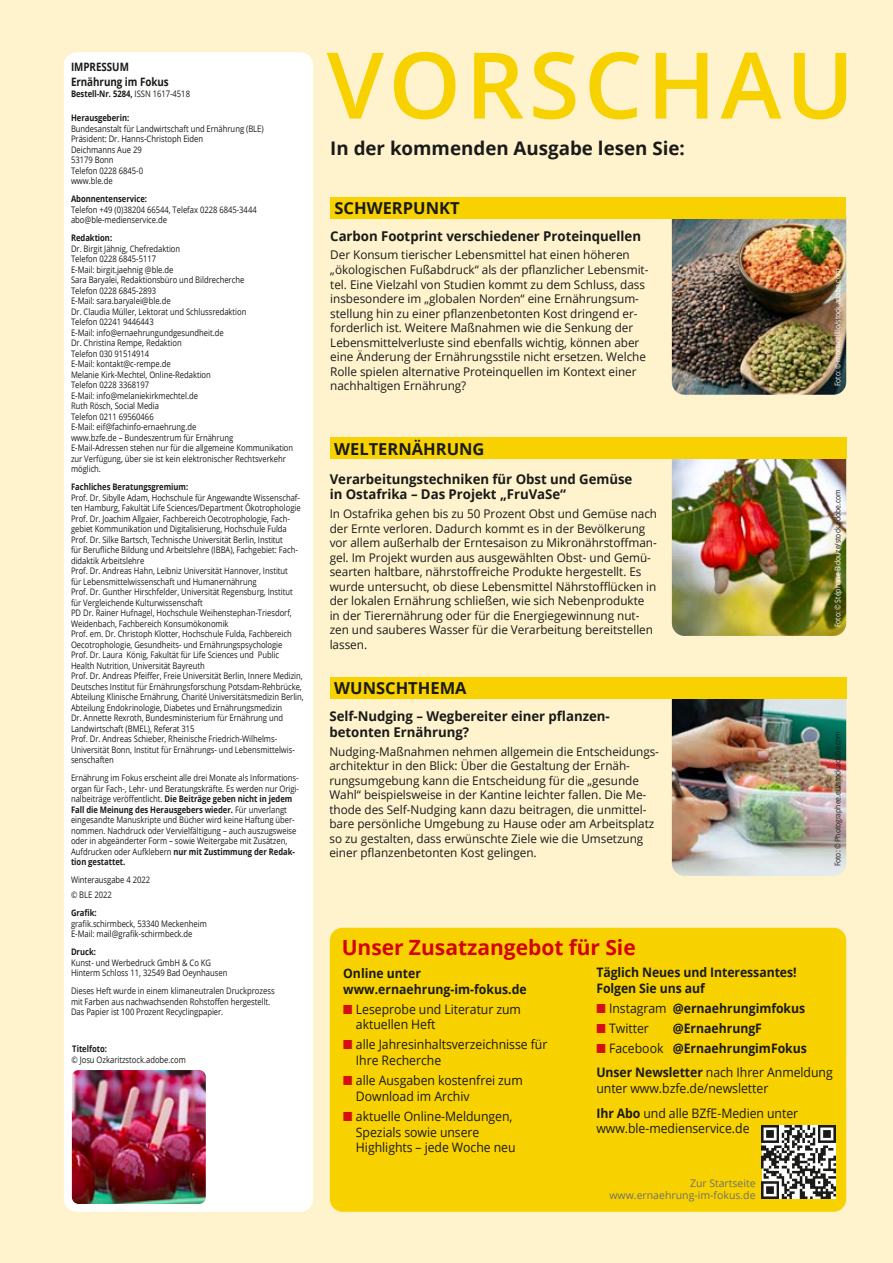
<style>
.page{position:relative;width:893px;height:1263px;background:#fef3cd}
.page>*{position:absolute;margin:0;border:0;box-sizing:border-box;transform-origin:0 0}
.t1{font:600 91.95px "Open Sans";letter-spacing:.05em;color:#f8d200}
.t2{font:700 21px "Open Sans";color:#d1050c}
.t3{font:700 18.75px "Open Sans";color:#1a1a18}
.t4{font:700 16.5px "Open Sans";color:#1a1a18}
.t5{font:700 13.5px/15.8px "Open Sans";letter-spacing:-.005em;color:#1a1a18}
.t6{font:13.05px/15.8px "Open Sans";letter-spacing:-.005em;color:#1a1a18;scale:.94 1}
.t7{font:700 13.05px/15.8px "Open Sans";letter-spacing:-.005em;color:#1a1a18;scale:.94 1}
.t8{font:12px/14.5px "Open Sans";letter-spacing:-.005em;color:#1a1a18}
.t9{font:700 11.55px "Open Sans";letter-spacing:-.005em;color:#1a1a18;scale:.85 1}
.t10{font:10.5px/12px "Open Sans";color:#6f6f6e;text-align:right}
.t11{font:9px/10.5px "Open Sans";letter-spacing:-.005em;color:#1a1a18;scale:.85 1}
.t12{font:700 9px "Open Sans";letter-spacing:-.005em;color:#1a1a18;scale:.85 1}
.t13{font:7.8px "Open Sans";letter-spacing:-.005em;color:#fff;scale:.87 1}
.t14{font:7.8px "Open Sans";letter-spacing:-.005em;color:#1a1a18;scale:.87 1}
.s1{font-weight:400}
.s2{font-weight:700}
.s3{color:#1a1a18}
.s4{color:#d40f14}
</style>
<div class="page">
<img style="left:672px;top:459px;width:174px;height:177px">
<img style="left:672px;top:218px;width:174px;height:177px">
<img style="left:672px;top:699px;width:174px;height:177px">
<div style="left:64px;top:52px;width:249px;height:1160px;background:#fff;border-radius:13px"></div>
<div style="left:330px;top:197px;width:516px;height:21px;background:#f8d200"></div>
<div style="left:330px;top:678px;width:516px;height:21px;background:#f8d200"></div>
<div style="left:330px;top:438px;width:516px;height:21px;background:#f8d200"></div>
<div style="left:330px;top:928px;width:516px;height:284px;background:#f8d200;border-radius:13px"></div>
<img style="left:762px;top:1125px;width:73px;height:74px">
<img style="left:72px;top:1070px;width:134px;height:134px">
<p class="t9" style="left:71px;top:58px;width:70px">IMPRESSUM</p>
<p class="t9" style="left:71px;top:74px;width:117px">Ernährung im Fokus</p>
<p class="t12" style="left:71px;top:88px;width:142px">Bestell-Nr. 5284, <span class="s1">ISSN 1617-4518</span></p>
<p class="t12" style="left:71px;top:112px;width:70px">Herausgeberin:</p>
<p class="t11" style="left:71px;top:123px;width:228px">Bundesanstalt für Landwirtschaft und Ernährung (BLE)<br>Präsident: Dr. Hanns-Christoph Eiden<br>Deichmanns Aue 29<br>53179 Bonn<br>Telefon 0228 6845-0<br>www.ble.de</p>
<p class="t12" style="left:71px;top:193px;width:91px">Abonnentenservice:</p>
<p class="t11" style="left:71px;top:204px;width:220px">Telefon +49 (0)38204 66544, Telefax 0228 6845-3444 abo@ble-medienservice.de</p>
<p class="t12" style="left:71px;top:232px;width:50px">Redaktion:</p>
<p class="t11" style="left:71px;top:243px;width:263px">Dr. Birgit Jähnig, Chefredaktion<br>Telefon 0228 6845-5117<br>E-Mail: birgit.jaehnig @ble.de<br>Sara Baryalei, Redaktionsbüro und Bildrecherche<br>Telefon 0228 6845-2893<br>E-Mail: sara.baryalei@ble.de<br>Dr. Claudia Müller, Lektorat und Schlussredaktion<br>Telefon 02241 9446443<br>E-Mail: info@ernaehrungundgesundheit.de<br>Dr. Christina Rempe, Redaktion<br>Telefon 030 91514914<br>E-Mail: kontakt@c-rempe.de<br>Melanie Kirk-Mechtel, Online-Redaktion<br>Telefon 0228 3368197<br>E-Mail: info@melaniekirkmechtel.de<br>Ruth Rösch, Social Media<br>Telefon 0211 69560466<br>E-Mail: eif@fachinfo-ernaehrung.de<br>www.bzfe.de – Bundeszentrum für Ernährung<br>E-Mail-Adressen stehen nur für die allgemeine Kommunikation zur Verfügung, über sie ist kein elektronischer Rechtsverkehr möglich.</p>
<p class="t12" style="left:71px;top:481px;width:139px">Fachliches Beratungsgremium:</p>
<p class="t11" style="left:71px;top:492px;width:275px">Prof. Dr. Sibylle Adam, Hochschule für Angewandte Wissenschaf&shy;ten Hamburg, Fakultät Life Sciences/Department Ökotrophologie Prof. Dr. Joachim Allgaier, Fachbereich Oecotrophologie, Fach&shy;gebiet Kommunikation und Digitalisierung, Hochschule Fulda Prof. Dr. Silke Bartsch, Technische Universität Berlin, Institut<br>für Berufliche Bildung und Arbeitslehre (IBBA), Fachgebiet: Fach&shy;didaktik Arbeitslehre<br>Prof. Dr. Andreas Hahn, Leibniz Universität Hannover, Institut<br>für Lebensmittelwissenschaft und Humanernährung<br>Prof. Dr. Gunther Hirschfelder, Universität Regensburg, Institut für Vergleichende Kulturwissenschaft<br>PD Dr. Rainer Hufnagel, Hochschule Weihenstephan-Triesdorf, Weidenbach, Fachbereich Konsumökonomik<br>Prof. em. Dr. Christoph Klotter, Hochschule Fulda, Fachbereich Oecotrophologie, Gesundheits- und Ernährungspsychologie<br>Prof. Dr. Laura König, Fakultät für Life Sciences und Public Health Nutrition, Universität Bayreuth<br>Prof. Dr. Andreas Pfeiffer, Freie Universität Berlin, Innere Medizin, Deutsches Institut für Ernährungsforschung Potsdam-Rehbrücke, Abteilung Klinische Ernährung, Charité Universitätsmedizin Berlin, Abteilung Endokrinologie, Diabetes und Ernährungsmedizin<br>Dr. Annette Rexroth, Bundesministerium für Ernährung und Landwirtschaft (BMEL), Referat 315<br>Prof. Dr. Andreas Schieber, Rheinische Friedrich-Wilhelms-Universität Bonn, Institut für Ernährungs- und Lebensmittelwis&shy;senschaften</p>
<p class="t11" style="left:71px;top:772px;width:268px">Ernährung im Fokus erscheint alle drei Monate als Informations-- organ für Fach-, Lehr- und Beratungskräfte. Es werden nur Origi-- nalbeiträge veröffentlicht. <span class="s2">Die Beiträge geben nicht in jedem Fall die Meinung des Herausgebers wieder.</span> Für unverlangt eingesandte Manuskripte und Bücher wird keine Haftung über&shy;nommen. Nachdruck oder Vervielfältigung – auch auszugsweise oder in abgeänderter Form – sowie Weitergabe mit Zusätzen, Aufdrucken oder Aufklebern <span class="s2">nur mit Zustimmung der Redak&shy;tion gestattet.</span></p>
<p class="t11" style="left:71px;top:872px;width:95px;line-height:15px">Winterausgabe 4 2022 © BLE 2022</p>
<p class="t12" style="left:71px;top:907px;width:32px">Grafik:</p>
<p class="t11" style="left:71px;top:918px;width:161px">grafik.schirmbeck, 53340 Meckenheim<br>E-Mail: mail@grafik-schirmbeck.de</p>
<p class="t12" style="left:71px;top:946px;width:31px">Druck:</p>
<p class="t11" style="left:71px;top:957px;width:186px">Kunst- und Werbedruck GmbH &amp; Co KG<br>Hinterm Schloss 11, 32549 Bad Oeynhausen</p>
<p class="t11" style="left:71px;top:985px;width:241px">Dieses Heft wurde in einem klimaneutralen Druckprozess mit Farben aus nachwachsenden Rohstoffen hergestellt.<br>Das Papier ist 100 Prozent Recyclingpapier.</p>
<p class="t12" style="left:72px;top:1043px;width:42px">Titelfoto:</p>
<p class="t11" style="left:71px;top:1054px;width:136px">© Josu Ozkaritzstock.adobe.com</p>
<h1 class="t1" style="left:327px;top:22px;width:529px">VORSCHAU</h1>
<h3 class="t3" style="left:330px;top:135px;width:356px">In der kommenden Ausgabe lesen Sie:</h3>
<h3 class="t4" style="left:335px;top:196px;width:127px">SCHWERPUNKT</h3>
<h3 class="t5" style="left:330px;top:228px;width:312px">Carbon Footprint verschiedener Proteinquellen</h3>
<p class="t8" style="left:330px;top:248px;width:320px">Der Konsum tierischer Lebensmittel hat einen höheren „ökologischen Fußabdruck“ als der pflanzlicher Lebensmit&shy;tel. Eine Vielzahl von Studien kommt zu dem Schluss, dass insbesondere im „globalen Norden“ eine Ernährungsum&shy;stellung hin zu einer pflanzenbetonten Kost dringend er&shy;forderlich ist. Weitere Maßnahmen wie die Senkung der Lebensmittelverluste sind ebenfalls wichtig, können aber eine Änderung der Ernährungsstile nicht ersetzen. Welche Rolle spielen alternative Proteinquellen im Kontext einer nachhaltigen Ernährung?</p>
<h3 class="t4" style="left:334px;top:437px;width:152px">WELTERNÄHRUNG</h3>
<h3 class="t5" style="left:330px;top:470px;width:304px">Verarbeitungstechniken für Obst und Gemüse in Ostafrika – Das Projekt „FruVaSe“</h3>
<p class="t8" style="left:330px;top:506px;width:329px">In Ostafrika gehen bis zu 50 Prozent Obst und Gemüse nach der Ernte verloren. Dadurch kommt es in der Bevölkerung vor allem außerhalb der Erntesaison zu Mikronährstoffman&shy;gel. Im Projekt wurden aus ausgewählten Obst- und Gemü&shy;searten haltbare, nährstoffreiche Produkte hergestellt. Es wurde untersucht, ob diese Lebensmittel Nährstofflücken in der lokalen Ernährung schließen, wie sich Nebenprodukte in der Tierernährung oder für die Energiegewinnung nut&shy;zen und sauberes Wasser für die Verarbeitung bereitstellen lassen.</p>
<h3 class="t4" style="left:334px;top:677px;width:134px">WUNSCHTHEMA</h3>
<h3 class="t5" style="left:329px;top:708px;width:281px">Self-Nudging – Wegbereiter einer pflanzen&shy;betonten Ernährung?</h3>
<p class="t8" style="left:329px;top:744px;width:331px">Nudging-Maßnahmen nehmen allgemein die Entscheidungs&shy;architektur in den Blick: Über die Gestaltung der Ernäh&shy;rungsumgebung kann die Entscheidung für die „gesunde Wahl“ beispielsweise in der Kantine leichter fallen. Die Me&shy;thode des Self-Nudging kann dazu beitragen, die unmittel&shy;bare persönliche Umgebung zu Hause oder am Arbeitsplatz so zu gestalten, dass erwünschte Ziele wie die Umsetzung einer pflanzenbetonten Kost gelingen.</p>
<p class="t13" style="left:832px;top:386px;width:136px;rotate:-90deg">Foto: © monticellllo/stock.adobe.com</p>
<p class="t13" style="left:832px;top:627px;width:160px;rotate:-90deg">Foto: © Stéphane Bidou<span class="s3">ze/stock.adobe.com</span></p>
<p class="t14" style="left:832px;top:866px;width:157px;rotate:-90deg">Foto: © Photographee.eu/stock.adobe.com</p>
<h2 class="t2" style="left:342px;top:933px;width:296px">Unser Zusatzangebot für Sie</h2>
<h3 class="t7" style="left:343px;top:965px;width:197px">Online unter www.ernaehrung-im-fokus.de</h3>
<h3 class="t6" style="left:356px;top:1001px;width:177px;text-indent:-13px"><span class="s4">■</span> Leseprobe und Literatur zum aktuellen Heft</h3>
<h3 class="t6" style="left:356px;top:1036px;width:205px;text-indent:-13px"><span class="s4">■</span> alle Jahresinhaltsverzeichnisse für<br>Ihre Recherche</h3>
<h3 class="t6" style="left:356px;top:1072px;width:179px;text-indent:-13px"><span class="s4">■</span> alle Ausgaben kostenfrei zum<br>Download im Archiv</h3>
<h3 class="t6" style="left:356px;top:1108px;width:171px;text-indent:-13px"><span class="s4">■</span> aktuelle Online-Meldungen,<br>Spezials sowie unsere<br>Highlights – jede Woche neu</h3>
<h3 class="t7" style="left:596px;top:964px;width:215px">Täglich Neues und Interessantes!<br>Folgen Sie uns auf</h3>
<h3 class="t7" style="left:596px;top:1000px;width:224px"><span class="s4">■</span> <span class="s1">Instagram</span> @ernaehrungimfokus</h3>
<h3 class="t6" style="left:596px;top:1020px;width:57px"><span class="s4">■</span> Twitter</h3>
<h3 class="t7" style="left:673px;top:1020px;width:96px">@ErnaehrungF</h3>
<h3 class="t7" style="left:596px;top:1036px;width:253px;line-height:24.3px"><span class="s4">■</span> <span class="s1">Facebook</span> @ErnaehrungimFokus<br>Unser Newsletter <span class="s1">nach Ihrer Anmeldung</span></h3>
<h3 class="t6" style="left:596px;top:1076px;width:216px;line-height:24.3px">unter www.bzfe.de/newsletter<br><span class="s2">Ihr Abo</span> und alle BZfE-Medien unter</h3>
<h3 class="t6" style="left:596px;top:1120px;width:164px">www.ble-medienservice.de</h3>
<p class="t10" style="left:609px;top:1177px;width:148px">Zur Startseite www.ernaehrung-im-fokus.de</p>
</div>
